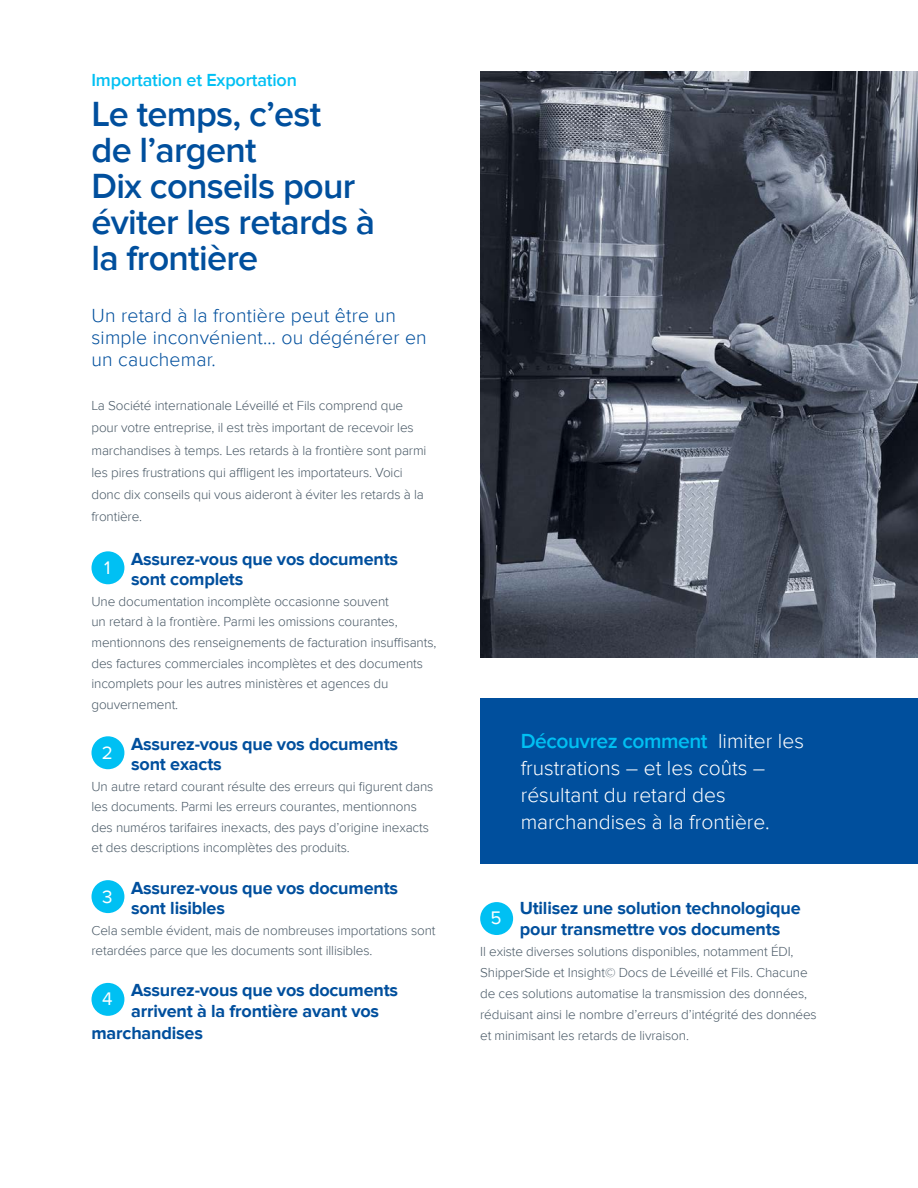
<style>
.page{position:relative;width:918px;height:1188px;background:#fff}
.page>*{position:absolute;margin:0;border:0;box-sizing:border-box;transform-origin:0 0}
.t1{font:600 36px/36px "Proxima Nova";letter-spacing:-.02em;color:#004f9d}
.t2{font:300 21px/27px "Proxima Nova";color:#fff}
.t3{font:300 19.5px/22px "Proxima Nova";letter-spacing:.01em;color:#004f9d}
.t4{font:18.75px "Proxima Nova";color:#fff}
.t5{font:700 18px/20.5px "Proxima Nova";letter-spacing:-.01em;color:#004f9d}
.t6{font:600 18px "Proxima Nova";letter-spacing:-.01em;color:#00c0f3}
.t7{font:300 13.5px/20.5px "Proxima Nova";letter-spacing:-.01em;color:#485865}
.s1{font-weight:600;color:#00c0f3}
</style>
<div class="page">
<div style="left:91px;top:551px;width:33px;height:33px;background:#00c0f3;border-radius:50%"></div>
<div style="left:91px;top:736px;width:33px;height:33px;background:#00c0f3;border-radius:50%"></div>
<div style="left:91px;top:880px;width:33px;height:33px;background:#00c0f3;border-radius:50%"></div>
<div style="left:91px;top:983px;width:33px;height:33px;background:#00c0f3;border-radius:50%"></div>
<div style="left:480px;top:698px;width:438px;height:165px;background:#004f9d"></div>
<div style="left:480px;top:902px;width:33px;height:33px;background:#00c0f3;border-radius:50%"></div>
<img style="left:480px;top:72px;width:438px;height:586px">
<h3 class="t6" style="left:91px;top:70px;width:207px">Importation et Exportation</h3>
<h1 class="t1" style="left:91px;top:97px;width:285px">Le temps, c’est<br>de l’argent<br>Dix conseils pour éviter les retards à la frontière</h1>
<h3 class="t3" style="left:91px;top:305px;width:337px">Un retard à la frontière peut être un simple inconvénient… ou dégénérer en un cauchemar.</h3>
<p class="t7" style="left:91px;top:395px;width:336px;line-height:22px">La Société internationale Léveillé et Fils comprend que pour votre entreprise, il est très important de recevoir les marchandises à temps. Les retards à la frontière sont parmi les pires frustrations qui affligent les importateurs. Voici donc dix conseils qui vous aideront à éviter les retards à la frontière.</p>
<h3 class="t4" style="left:104px;top:557px;width:8px">1</h3>
<h3 class="t5" style="left:131px;top:549px;width:269px">Assurez-vous que vos documents sont complets</h3>
<p class="t7" style="left:91px;top:591px;width:346px">Une documentation incomplète occasionne souvent<br>un retard à la frontière. Parmi les omissions courantes, mentionnons des renseignements de facturation insuffisants, des factures commerciales incomplètes et des documents incomplets pour les autres ministères et agences du gouvernement.</p>
<h3 class="t4" style="left:102px;top:742px;width:13px">2</h3>
<h3 class="t5" style="left:131px;top:734px;width:269px">Assurez-vous que vos documents sont exacts</h3>
<p class="t7" style="left:91px;top:776px;width:343px">Un autre retard courant résulte des erreurs qui figurent dans les documents. Parmi les erreurs courantes, mentionnons des numéros tarifaires inexacts, des pays d’origine inexacts et des descriptions incomplètes des produits.</p>
<h3 class="t4" style="left:102px;top:886px;width:12px">3</h3>
<h3 class="t5" style="left:131px;top:878px;width:269px">Assurez-vous que vos documents sont lisibles</h3>
<p class="t7" style="left:91px;top:920px;width:346px">Cela semble évident, mais de nombreuses importations sont retardées parce que les documents sont illisibles.</p>
<h3 class="t4" style="left:102px;top:988px;width:12px">4</h3>
<h3 class="t5" style="left:131px;top:980px;width:269px">Assurez-vous que vos documents</h3>
<h3 class="t5" style="left:131px;top:1001px;width:249px">arrivent à la frontière avant vos</h3>
<h3 class="t5" style="left:91px;top:1023px;width:113px">marchandises</h3>
<h2 class="t2" style="left:521px;top:728px;width:285px"><span class="s1">Découvrez comment</span> limiter les frustrations – et les coûts – résultant du retard des marchandises à la frontière.</h2>
<h3 class="t4" style="left:490px;top:907px;width:13px">5</h3>
<h3 class="t5" style="left:520px;top:898px;width:282px;line-height:21px">Utilisez une solution technologique pour transmettre vos documents</h3>
<p class="t7" style="left:480px;top:941px;width:338px;line-height:21px">Il existe diverses solutions disponibles, notamment ÉDI, ShipperSide et Insight© Docs de Léveillé et Fils. Chacune de ces solutions automatise la transmission des données, réduisant ainsi le nombre d’erreurs d’intégrité des données et minimisant les retards de livraison.</p>
</div>
